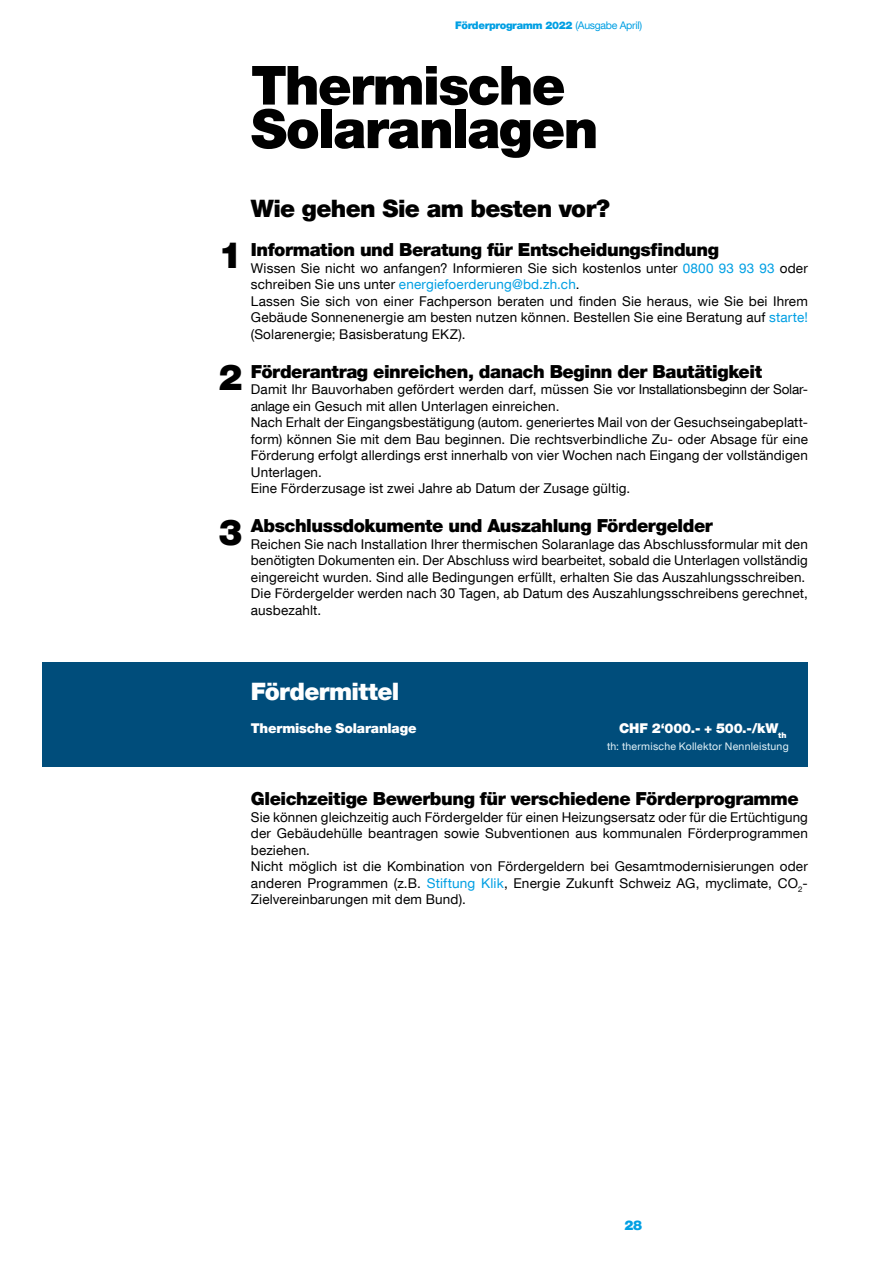
<style>
.page{position:relative;width:893px;height:1263px;background:#fff}
.page>*{position:absolute;margin:0;border:0;box-sizing:border-box;transform-origin:0 0}
.t1{font:900 54px/43.5px "Helvetica Neue LT Com";letter-spacing:-.03em;color:#000}
.t2{font:900 36px "Helvetica Neue LT Com";color:#000}
.t3{font:900 24px "Helvetica Neue LT Com";letter-spacing:-.025em;color:#000}
.t4{font:900 24px "Helvetica Neue LT Com";letter-spacing:-.025em;color:#fff}
.t5{font:900 18px "Helvetica Neue LT Com";letter-spacing:-.025em;color:#000}
.t6{font:13.5px/16.5px "Helvetica Neue LT Com";letter-spacing:.01em;color:#000}
.t7{font:900 13.5px "Helvetica Neue LT Com";letter-spacing:-.015em;color:#fff}
.t8{font:900 13.5px "Helvetica Neue LT Com";color:#009fe3}
.t9{font:10.5px "Helvetica Neue LT Com";letter-spacing:.02em;color:#e4f3f9}
.t10{font:900 10.5px "Helvetica Neue LT Com";letter-spacing:-.03em;color:#009fe3}
.s1{font-weight:400}
.s2{color:#009fe3}
</style>
<div class="page">
<div style="left:43px;top:662px;width:765px;height:104px;background:#004d7b"></div>
<p class="t10" style="left:455px;top:19px;width:188px">Förderprogramm 2022 <span class="s1">(Ausgabe April)</span></p>
<h1 class="t1" style="left:251px;top:63px;width:349px">Thermische<br>Solaranlagen</h1>
<h2 class="t2" style="left:218px;top:234px;width:26px">1</h2>
<h2 class="t2" style="left:218px;top:356px;width:26px">2</h2>
<h2 class="t2" style="left:218px;top:510px;width:26px">3</h2>
<h3 class="t3" style="left:251px;top:194px;width:361px">Wie gehen Sie am besten vor?</h3>
<h3 class="t5" style="left:251px;top:239px;width:470px">Information und Beratung für Entscheidungsfindung</h3>
<p class="t6" style="left:251px;top:259px;width:559px">Wissen Sie nicht wo anfangen? Informieren Sie sich kostenlos unter <span class="s2">0800 93 93 93</span> oder schreiben Sie uns unter <span class="s2">energiefoerderung@bd.zh.ch</span>.<br>Lassen Sie sich von einer Fachperson beraten und finden Sie heraus, wie Sie bei Ihrem Gebäude Sonnenenergie am besten nutzen können. Bestellen Sie eine Beratung auf <span class="s2">starte! </span>(Solarenergie; Basisberatung EKZ).</p>
<h3 class="t5" style="left:251px;top:360px;width:513px">Förderantrag einreichen, danach Beginn der Bautätigkeit</h3>
<p class="t6" style="left:251px;top:381px;width:559px">Damit Ihr Bauvorhaben gefördert werden darf, müssen Sie vor Installationsbeginn der Solar&shy;anlage ein Gesuch mit allen Unterlagen einreichen.<br>Nach Erhalt der Eingangsbestätigung (autom. generiertes Mail von der Gesuchseingabeplatt&shy;form) können Sie mit dem Bau beginnen. Die rechtsverbindliche Zu- oder Absage für eine Förderung erfolgt allerdings erst innerhalb von vier Wochen nach Eingang der vollständigen Unterlagen.<br>Eine Förderzusage ist zwei Jahre ab Datum der Zusage gültig.</p>
<h3 class="t5" style="left:251px;top:515px;width:463px">Abschlussdokumente und Auszahlung Fördergelder</h3>
<p class="t6" style="left:251px;top:535px;width:559px">Reichen Sie nach Installation Ihrer thermischen Solaranlage das Abschlussformular mit den benötigten Dokumenten ein. Der Abschluss wird bearbeitet, sobald die Unterlagen vollständig eingereicht wurden. Sind alle Bedingungen erfüllt, erhalten Sie das Auszahlungsschreiben.<br>Die Fördergelder werden nach 30 Tagen, ab Datum des Auszahlungsschreibens gerechnet, ausbezahlt.</p>
<h3 class="t4" style="left:251px;top:677px;width:150px">Fördermittel</h3>
<p class="t7" style="left:251px;top:720px;width:167px">Thermische Solaranlage</p>
<p class="t7" style="left:619px;top:720px;width:169px">CHF 2‘000.- + 500.-/kW<sub>th</sub></p>
<p class="t9" style="left:607px;top:739px;width:183px">th: thermische Kollektor Nennleistung</p>
<h3 class="t5" style="left:251px;top:788px;width:549px">Gleichzeitige Bewerbung für verschiedene Förderprogramme</h3>
<p class="t6" style="left:251px;top:808px;width:559px">Sie können gleichzeitig auch Fördergelder für einen Heizungsersatz oder für die Ertüchtigung der Gebäudehülle beantragen sowie Subventionen aus kommunalen Förderprogrammen beziehen.<br>Nicht möglich ist die Kombination von Fördergeldern bei Gesamtmodernisierungen oder anderen Programmen (z.B. <span class="s2">Stiftung Klik</span>, Energie Zukunft Schweiz AG, myclimate, CO<sub>2</sub>- Zielvereinbarungen mit dem Bund).</p>
<p class="t8" style="left:624px;top:1217px;width:19px">28</p>
</div>
